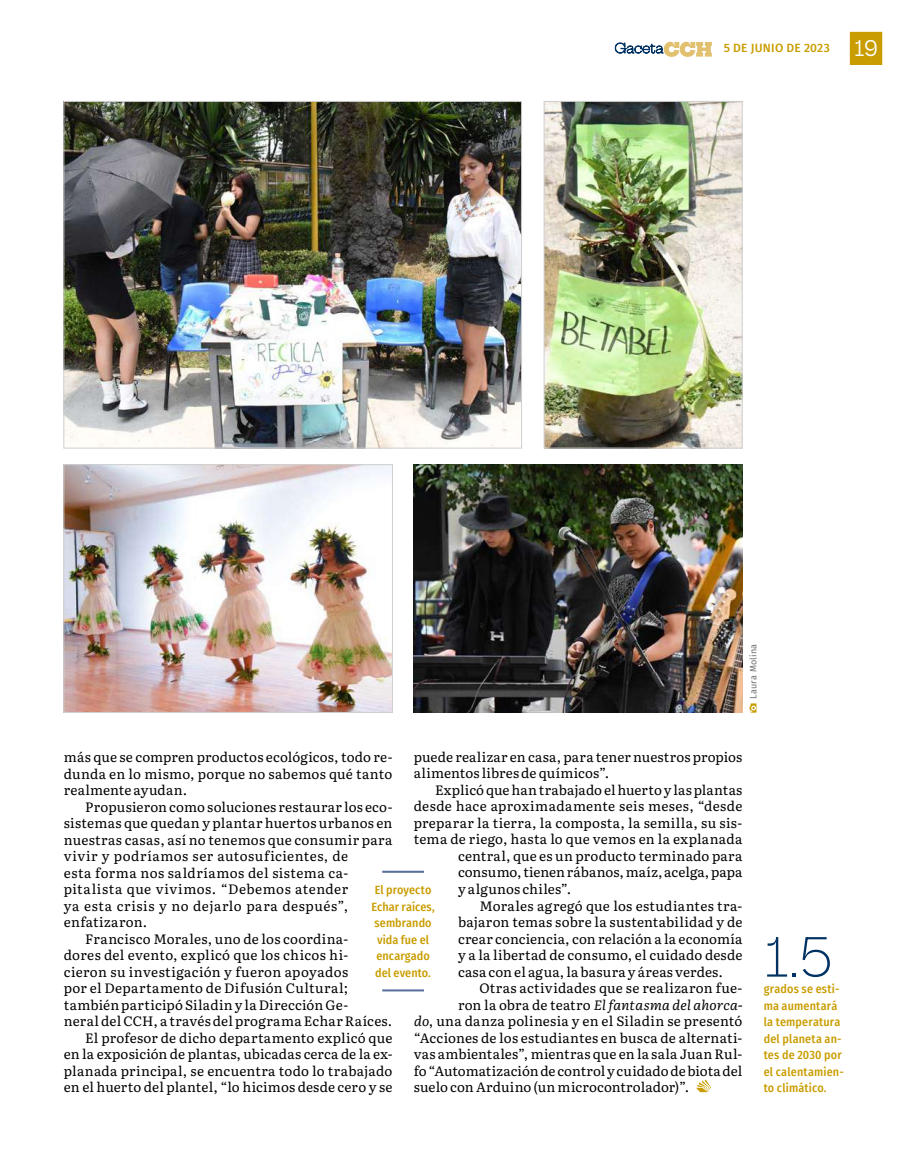
<style>
.page{position:relative;width:915px;height:1170px;background:#fff}
.page>*{position:absolute;margin:0;border:0;box-sizing:border-box;transform-origin:0 0}
.t1{font:300 52.5px "Hepta Slab";color:#003263}
.t2{font:13.5px/16.5px "Literata 18 pt";letter-spacing:.02em;color:#000;text-align:justify}
.t3{font:13.5px "Literata 18 pt";letter-spacing:.04em;color:#000}
.t4{font:13.5px "Literata 18 pt";letter-spacing:-.005em;color:#000}
.t5{font:italic 13.5px "Literata 18 pt";color:#000}
.t6{font:13.5px "Literata 18 pt";letter-spacing:.05em;color:#000}
.t7{font:500 12px/16.5px "Fira Sans Condensed";letter-spacing:.015em;color:#c99d00}
.t8{font:500 12px "Fira Sans";letter-spacing:.025em;color:#c99d00}
.t9{font:9px "Fira Sans";letter-spacing:.025em;color:#706f6f}
.s1{font-family:"Hepta Slab";font-weight:400;font-size:21px;color:#fff}
.s2{font-style:normal}
.s3{font-style:italic}
</style>
<div class="page">
<img style="left:545px;top:103px;width:195px;height:343px">
<div style="left:543px;top:101px;width:199px;height:347px;border:1px solid #d0d0d0"></div>
<img style="left:66px;top:103px;width:453px;height:343px">
<div style="left:64px;top:101px;width:457px;height:347px;border:1px solid #d0d0d0"></div>
<img style="left:66px;top:466px;width:324px;height:244px">
<div style="left:64px;top:464px;width:328px;height:248px;border:1px solid #d0d0d0"></div>
<img style="left:413px;top:464px;width:329px;height:248px">
<svg style="left:749px;top:703px;width:7px;height:9px"></svg>
<svg style="left:696px;top:1079px;width:14px;height:13px"></svg>
<hr style="left:382px;top:870px;width:42px;height:2px;background:#5a709c">
<hr style="left:382px;top:989px;width:42px;height:2px;background:#5a709c">
<svg style="left:614px;top:41px;width:97px;height:16px"></svg>
<div style="left:849px;top:32px;width:32px;height:33px;background:#c99d00"></div>
<p class="t8" style="left:723px;top:39px;width:155px">5 DE JUNIO DE 2023 <span class="s1">19</span></p>
<p class="t9" style="left:746px;top:699px;width:57px;rotate:-90deg">Laura Molina</p>
<p class="t2" style="left:64px;top:747px;width:330px">más que se compren productos ecológicos, todo re&shy;dunda en lo mismo, porque no sabemos qué tanto realmente ayudan.</p>
<p class="t2" style="left:85px;top:797px;width:309px">Propusieron como soluciones restaurar los eco-</p>
<p class="t2" style="left:64px;top:813px;width:330px">sistemas que quedan y plantar huertos urbanos en</p>
<p class="t2" style="left:64px;top:830px;width:330px">nuestras casas, así no tenemos que consumir para</p>
<p class="t3" style="left:64px;top:845px;width:286px">vivir y podríamos ser autosuficientes, de</p>
<p class="t2" style="left:64px;top:863px;width:286px">esta forma nos saldríamos del sistema ca-</p>
<p class="t3" style="left:64px;top:878px;width:286px">pitalista que vivimos. “Debemos atender</p>
<p class="t6" style="left:64px;top:895px;width:286px">ya esta crisis y no dejarlo para después”,</p>
<p class="t2" style="left:64px;top:912px;width:85px">enfatizaron.</p>
<p class="t2" style="left:85px;top:929px;width:264px">Francisco Morales, uno de los coordina-</p>
<p class="t2" style="left:64px;top:945px;width:286px">dores del evento, explicó que los chicos hi-</p>
<p class="t2" style="left:64px;top:962px;width:286px">cieron su investigación y fueron apoyados</p>
<p class="t2" style="left:64px;top:978px;width:286px">por el Departamento de Difusión Cultural;</p>
<p class="t2" style="left:64px;top:995px;width:286px">también participó Siladin y la Dirección Ge-</p>
<p class="t2" style="left:64px;top:1011px;width:330px">neral del CCH, a través del programa Echar Raíces.</p>
<p class="t2" style="left:85px;top:1028px;width:309px">El profesor de dicho departamento explicó que</p>
<p class="t2" style="left:64px;top:1044px;width:330px">en la exposición de plantas, ubicadas cerca de la ex-</p>
<p class="t2" style="left:64px;top:1061px;width:330px">planada principal, se encuentra todo lo trabajado</p>
<p class="t2" style="left:64px;top:1077px;width:330px">en el huerto del plantel, “lo hicimos desde cero y se</p>
<p class="t2" style="left:413px;top:747px;width:330px">puede realizar en casa, para tener nuestros propios alimentos libres de químicos”.</p>
<p class="t2" style="left:435px;top:780px;width:309px">Explicó que han trabajado el huerto y las plantas</p>
<p class="t2" style="left:413px;top:797px;width:330px">desde hace aproximadamente seis meses, “desde</p>
<p class="t2" style="left:413px;top:813px;width:330px">preparar la tierra, la composta, la semilla, su sis-</p>
<p class="t2" style="left:413px;top:830px;width:330px">tema de riego, hasta lo que vemos en la explanada</p>
<p class="t2" style="left:458px;top:846px;width:286px">central, que es un producto terminado para</p>
<p class="t2" style="left:458px;top:863px;width:286px">consumo, tienen rábanos, maíz, acelga, papa</p>
<p class="t2" style="left:458px;top:879px;width:115px">y algunos chiles”.</p>
<p class="t2" style="left:479px;top:896px;width:264px">Morales agregó que los estudiantes tra-</p>
<p class="t2" style="left:458px;top:912px;width:286px">bajaron temas sobre la sustentabilidad y de</p>
<p class="t2" style="left:458px;top:929px;width:286px">crear conciencia, con relación a la economía</p>
<p class="t2" style="left:458px;top:945px;width:286px">y a la libertad de consumo, el cuidado desde</p>
<p class="t2" style="left:458px;top:962px;width:266px">casa con el agua, la basura y áreas verdes.</p>
<p class="t2" style="left:479px;top:978px;width:264px">Otras actividades que se realizaron fue-</p>
<p class="t5" style="left:458px;top:994px;width:287px"><span class="s2">ron la obra de teatro</span> El fantasma del ahorca-</p>
<p class="t2" style="left:413px;top:1011px;width:330px"><span class="s3">do</span>, una danza polinesia y en el Siladin se presentó</p>
<p class="t2" style="left:413px;top:1028px;width:330px">“Acciones de los estudiantes en busca de alternati-</p>
<p class="t2" style="left:413px;top:1044px;width:330px">vas ambientales”, mientras que en la sala Juan Rul-</p>
<p class="t4" style="left:413px;top:1060px;width:330px">fo “Automatización de control y cuidado de biota del</p>
<p class="t2" style="left:413px;top:1077px;width:277px">suelo con Arduino (un microcontrolador)”.</p>
<p class="t7" style="left:371px;top:881px;width:65px;text-align:center">El proyecto<br>Echar raíces, sembrando vida fue el encargado del evento.</p>
<h1 class="t1" style="left:763px;top:912px;width:71px">1.5</h1>
<p class="t7" style="left:763px;top:980px;width:82px">grados se esti&shy;ma aumentará la temperatura del planeta an&shy;tes de 2030 por el calentamien&shy;to climático.</p>
</div>
